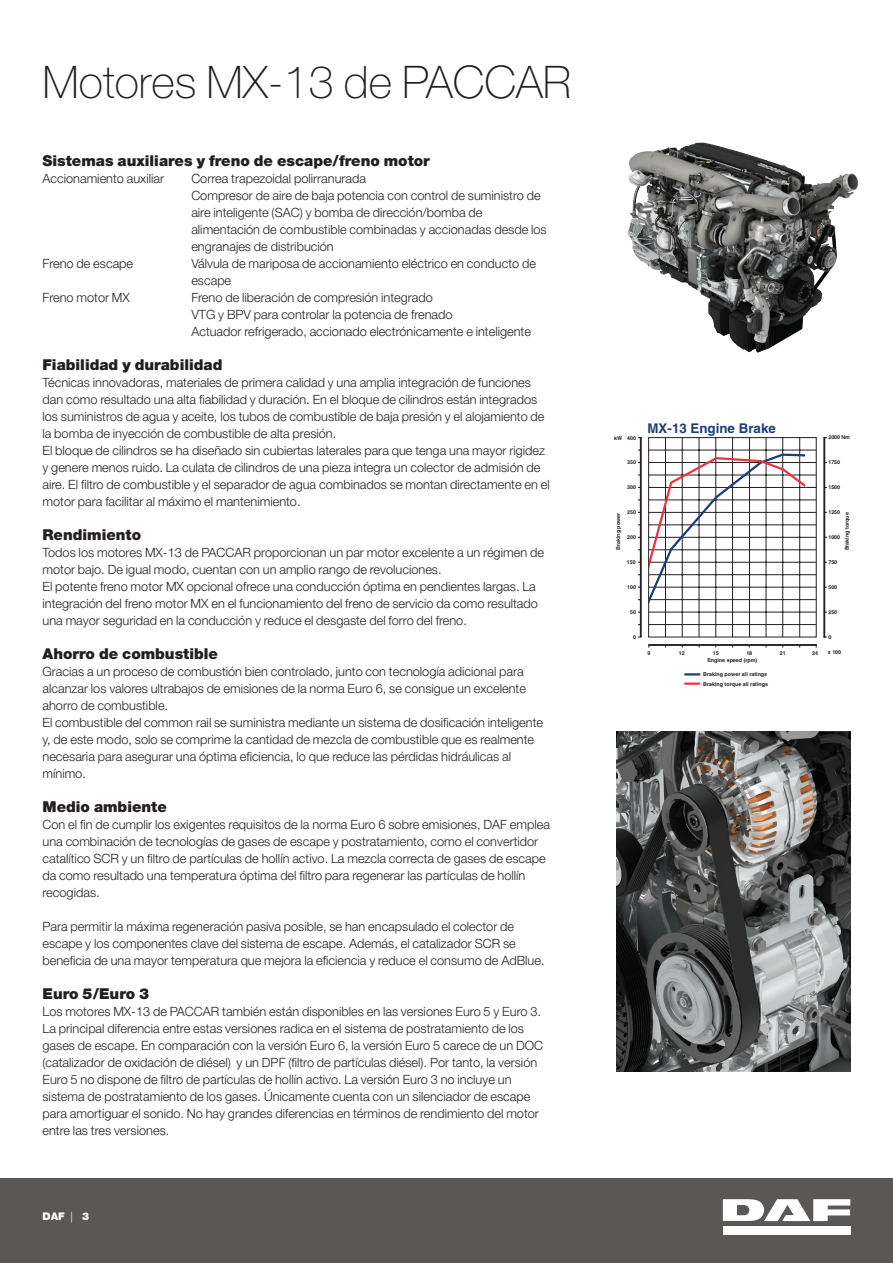
<style>
.page{position:relative;width:893px;height:1263px;background:#fff}
.page>*{position:absolute;margin:0;border:0;box-sizing:border-box;transform-origin:0 0}
.t1{font:100 45px "Helvetica Neue LT Pro";color:#231f20}
.t2{font:900 15px "Helvetica Neue LT Pro";color:#231f20}
.t3{font:700 13.35px "Helvetica";color:#1b3d7a}
.t4{font:300 12.75px/17px "Helvetica Neue LT Pro";color:#231f20}
.t5{font:900 10.5px "Helvetica Neue LT Pro";color:#fff}
.t6{font:700 5.4px/9.3px "Helvetica";color:#231f20}
.t7{font:700 5.25px "Helvetica";color:#231f20}
.s1{font-weight:300}
</style>
<div class="page">
<hr style="left:823px;top:437px;width:2px;height:200px;background:#231f20">
<hr style="left:640px;top:438px;width:2px;height:199px;background:#231f20">
<hr style="left:682px;top:437px;width:1px;height:200px;background:#231f20">
<hr style="left:699px;top:438px;width:1px;height:199px;background:#231f20">
<hr style="left:715px;top:438px;width:1px;height:199px;background:#231f20">
<hr style="left:732px;top:438px;width:1px;height:199px;background:#231f20">
<hr style="left:649px;top:624px;width:167px;height:1px;background:#231f20">
<hr style="left:749px;top:438px;width:1px;height:199px;background:#231f20">
<hr style="left:766px;top:438px;width:1px;height:199px;background:#231f20">
<hr style="left:782px;top:438px;width:1px;height:199px;background:#231f20">
<hr style="left:799px;top:438px;width:1px;height:199px;background:#231f20">
<hr style="left:665px;top:438px;width:1px;height:199px;background:#231f20">
<hr style="left:648px;top:644px;width:168px;height:2px;background:#231f20">
<svg style="left:684px;top:673px;width:16px;height:2px"></svg>
<hr style="left:684px;top:682px;width:16px;height:3px;background:#ee3340">
<svg style="left:638px;top:449px;width:176px;height:164px"></svg>
<div style="left:648px;top:437px;width:168px;height:200px;border:1px solid #231f20"></div>
<img style="left:617px;top:731px;width:233px;height:340px">
<img style="left:627px;top:142px;width:232px;height:211px">
<div style="left:0;top:1178px;width:893px;height:85px;background:#5a5757"></div>
<div style="left:723px;top:1226px;width:127px;height:8px;background:#fff"></div>
<svg style="left:723px;top:1199px;width:127px;height:22px"></svg>
<h1 class="t1" style="left:43px;top:56px;width:530px">Motores MX-13 de PACCAR</h1>
<p class="t2" style="left:43px;top:152px;width:389px">Sistemas auxiliares y freno de escape/freno motor</p>
<p class="t4" style="left:43px;top:170px;width:123px">Accionamiento auxiliar</p>
<p class="t4" style="left:191px;top:170px;width:357px">Correa trapezoidal polirranurada<br>Compresor de aire de baja potencia con control de suministro de aire inteligente (SAC) y bomba de dirección/bomba de alimentación de combustible combinadas y accionadas desde los engranajes de distribución</p>
<p class="t4" style="left:43px;top:255px;width:92px">Freno de escape</p>
<p class="t4" style="left:191px;top:255px;width:346px">Válvula de mariposa de accionamiento eléctrico en conducto de escape</p>
<p class="t4" style="left:43px;top:289px;width:89px">Freno motor MX</p>
<p class="t4" style="left:191px;top:289px;width:341px">Freno de liberación de compresión integrado<br>VTG y BPV para controlar la potencia de frenado<br>Actuador refrigerado, accionado electrónicamente e inteligente</p>
<p class="t2" style="left:43px;top:356px;width:181px">Fiabilidad y durabilidad</p>
<p class="t4" style="left:43px;top:374px;width:509px">Técnicas innovadoras, materiales de primera calidad y una amplia integración de funciones dan como resultado una alta fiabilidad y duración. En el bloque de cilindros están integrados los suministros de agua y aceite, los tubos de combustible de baja presión y el alojamiento de la bomba de inyección de combustible de alta presión.<br>El bloque de cilindros se ha diseñado sin cubiertas laterales para que tenga una mayor rigidez y genere menos ruido. La culata de cilindros de una pieza integra un colector de admisión de aire. El filtro de combustible y el separador de agua combinados se montan directamente en el motor para facilitar al máximo el mantenimiento.</p>
<p class="t2" style="left:43px;top:526px;width:100px">Rendimiento</p>
<p class="t4" style="left:43px;top:544px;width:503px">Todos los motores MX-13 de PACCAR proporcionan un par motor excelente a un régimen de motor bajo. De igual modo, cuentan con un amplio rango de revoluciones.<br>El potente freno motor MX opcional ofrece una conducción óptima en pendientes largas. La integración del freno motor MX en el funcionamiento del freno de servicio da como resultado una mayor seguridad en la conducción y reduce el desgaste del forro del freno.</p>
<p class="t2" style="left:43px;top:645px;width:177px">Ahorro de combustible</p>
<p class="t4" style="left:43px;top:663px;width:502px">Gracias a un proceso de combustión bien controlado, junto con tecnología adicional para alcanzar los valores ultrabajos de emisiones de la norma Euro 6, se consigue un excelente ahorro de combustible.<br>El combustible del common rail se suministra mediante un sistema de dosificación inteligente y, de este modo, solo se comprime la cantidad de mezcla de combustible que es realmente necesaria para asegurar una óptima eficiencia, lo que reduce las pérdidas hidráulicas al mínimo.</p>
<p class="t2" style="left:43px;top:798px;width:126px">Medio ambiente</p>
<p class="t4" style="left:43px;top:816px;width:509px">Con el fin de cumplir los exigentes requisitos de la norma Euro 6 sobre emisiones, DAF emplea una combinación de tecnologías de gases de escape y postratamiento, como el convertidor catalítico SCR y un filtro de partículas de hollín activo. La mezcla correcta de gases de escape da como resultado una temperatura óptima del filtro para regenerar las partículas de hollín recogidas.</p>
<p class="t4" style="left:43px;top:918px;width:504px">Para permitir la máxima regeneración pasiva posible, se han encapsulado el colector de escape y los componentes clave del sistema de escape. Además, el catalizador SCR se beneficia de una mayor temperatura que mejora la eficiencia y reduce el consumo de AdBlue.</p>
<p class="t2" style="left:43px;top:985px;width:108px">Euro 5/Euro 3</p>
<p class="t4" style="left:43px;top:1003px;width:502px">Los motores MX-13 de PACCAR también están disponibles en las versiones Euro 5 y Euro 3.<br>La principal diferencia entre estas versiones radica en el sistema de postratamiento de los gases de escape. En comparación con la versión Euro 6, la versión Euro 5 carece de un DOC (catalizador de oxidación de diésel) y un DPF (filtro de partículas diésel). Por tanto, la versión Euro 5 no dispone de filtro de partículas de hollín activo. La versión Euro 3 no incluye un sistema de postratamiento de los gases. Únicamente cuenta con un silenciador de escape para amortiguar el sonido. No hay grandes diferencias en términos de rendimiento del motor entre las tres versiones.</p>
<p class="t5" style="left:43px;top:1210px;width:48px">DAF <span class="s1">|</span> 3</p>
<p class="t7" style="left:614px;top:435px;width:23px">kW 400</p>
<p class="t3" style="left:647px;top:420px;width:130px">MX-13 Engine Brake</p>
<p class="t7" style="left:828px;top:434px;width:23px">2000 Nm</p>
<p class="t7" style="left:627px;top:459px;width:10px">350</p>
<p class="t7" style="left:828px;top:459px;width:13px">1750</p>
<p class="t7" style="left:627px;top:484px;width:10px">300</p>
<p class="t7" style="left:627px;top:509px;width:10px">250</p>
<p class="t7" style="left:627px;top:534px;width:10px">200</p>
<p class="t7" style="left:627px;top:559px;width:10px">150</p>
<p class="t7" style="left:627px;top:584px;width:10px">100</p>
<p class="t7" style="left:630px;top:609px;width:7px">50</p>
<p class="t7" style="left:633px;top:634px;width:4px">0</p>
<p class="t7" style="left:828px;top:484px;width:13px">1500</p>
<p class="t7" style="left:828px;top:509px;width:13px">1250</p>
<p class="t6" style="left:613px;top:550px;width:39px;rotate:-90deg">Braking power</p>
<p class="t6" style="left:842px;top:550px;width:40px;rotate:-90deg">Braking torque</p>
<p class="t7" style="left:828px;top:584px;width:10px">500</p>
<p class="t7" style="left:828px;top:534px;width:13px">1000</p>
<p class="t7" style="left:828px;top:559px;width:10px">750</p>
<p class="t7" style="left:828px;top:609px;width:10px">250</p>
<p class="t7" style="left:828px;top:634px;width:4px">0</p>
<p class="t6" style="left:647px;top:648px;width:4px">9</p>
<p class="t6" style="left:679px;top:648px;width:7px">12</p>
<p class="t6" style="left:713px;top:648px;width:7px">15</p>
<p class="t6" style="left:746px;top:648px;width:7px">18</p>
<p class="t6" style="left:780px;top:648px;width:7px">21</p>
<p class="t6" style="left:812px;top:648px;width:7px">24</p>
<p class="t6" style="left:707px;top:655px;width:52px">Engine speed (rpm)</p>
<p class="t6" style="left:703px;top:670px;width:66px">Braking power all ratings<br>Braking torque all ratings</p>
<p class="t6" style="left:828px;top:648px;width:15px">x 100</p>
</div>
